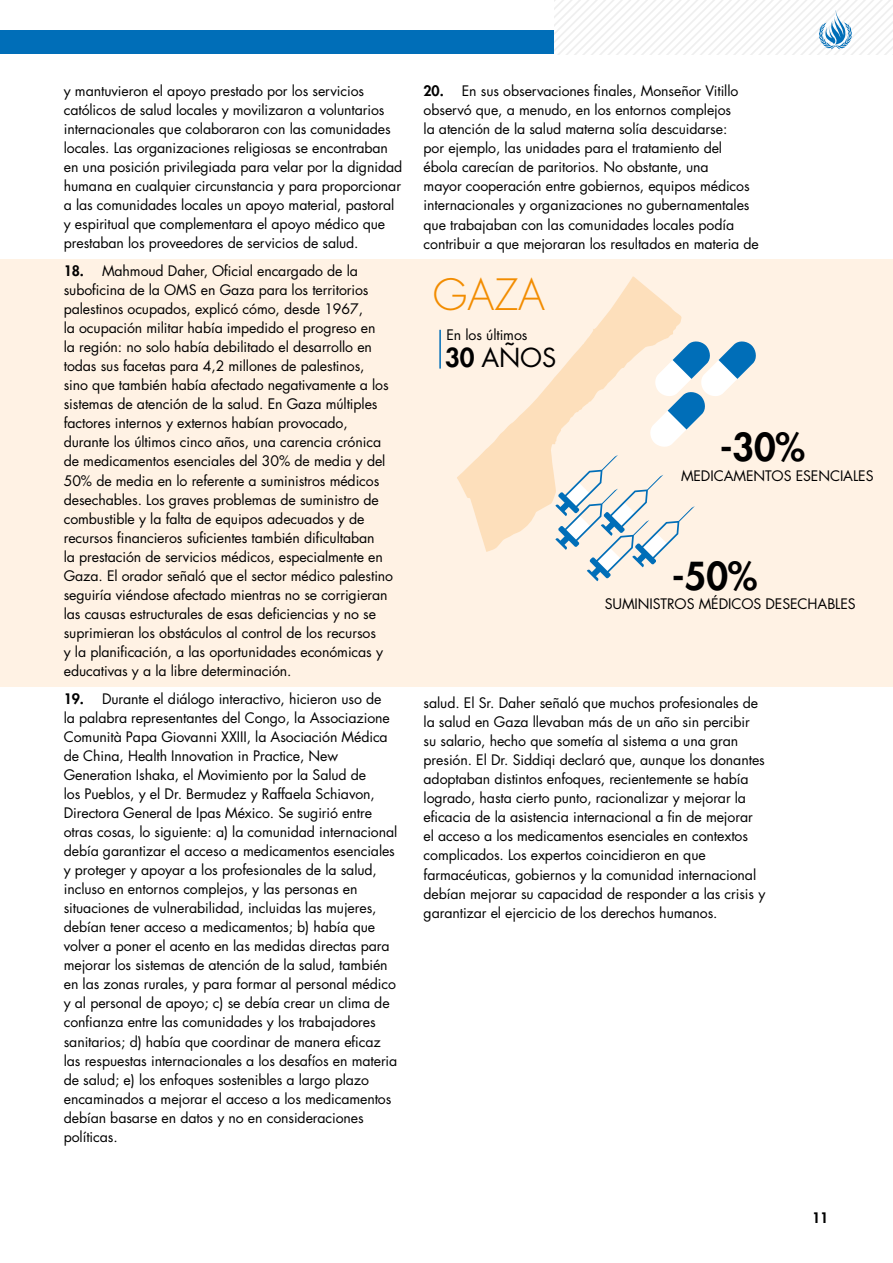
<style>
.page{position:relative;width:893px;height:1263px;background:#fff}
.page>*{position:absolute;margin:0;border:0;box-sizing:border-box;transform-origin:0 0}
.t1{font:300 42px "Futura";color:#f28c00}
.t2{font:800 37.5px "Futura";color:#000}
.t3{font:25.5px "Futura";color:#000}
.t4{font:14.1px/19px "Futura";letter-spacing:-.005em;color:#000}
.t5{font:800 14.1px "Futura";color:#000}
.s1{font-weight:800}
</style>
<div class="page">
<div style="left:0;top:31px;width:554px;height:23px;background:#006eb8"></div>
<svg style="left:554px;top:0;width:339px;height:54px"></svg>
<div style="left:0;top:260px;width:893px;height:427px;background:#fff2e4"></div>
<svg style="left:586px;top:506px;width:109px;height:75px"></svg>
<svg style="left:457px;top:276px;width:225px;height:276px"></svg>
<svg style="left:649px;top:340px;width:107px;height:108px"></svg>
<hr style="left:439px;top:330px;width:2px;height:39px;background:#006eb8">
<p class="t4" style="left:64px;top:81px;width:340px">y mantuvieron el apoyo prestado por los servicios católicos de salud locales y movilizaron a voluntarios internacionales que colaboraron con las comunidades locales. Las organizaciones religiosas se encontraban en una posición privilegiada para velar por la dignidad humana en cualquier circunstancia y para proporcionar a las comunidades locales un apoyo material, pastoral y espiritual que complementara el apoyo médico que prestaban los proveedores de servicios de salud.</p>
<p class="t4" style="left:64px;top:261px;width:331px"><span class="s1">18.</span> Mahmoud Daher, Oficial encargado de la suboficina de la OMS en Gaza para los territorios palestinos ocupados, explicó cómo, desde 1967,<br>la ocupación militar había impedido el progreso en<br>la región: no solo había debilitado el desarrollo en todas sus facetas para 4,2 millones de palestinos,<br>sino que también había afectado negativamente a los sistemas de atención de la salud. En Gaza múltiples factores internos y externos habían provocado, durante los últimos cinco años, una carencia crónica de medicamentos esenciales del 30% de media y del 50% de media en lo referente a suministros médicos desechables. Los graves problemas de suministro de combustible y la falta de equipos adecuados y de recursos financieros suficientes también dificultaban<br>la prestación de servicios médicos, especialmente en Gaza. El orador señaló que el sector médico palestino seguiría viéndose afectado mientras no se corrigieran las causas estructurales de esas deficiencias y no se suprimieran los obstáculos al control de los recursos<br>y la planificación, a las oportunidades económicas y educativas y a la libre determinación.</p>
<p class="t4" style="left:64px;top:689px;width:335px"><span class="s1">19.</span> Durante el diálogo interactivo, hicieron uso de<br>la palabra representantes del Congo, la Associazione Comunità Papa Giovanni XXIII, la Asociación Médica de China, Health Innovation in Practice, New Generation Ishaka, el Movimiento por la Salud de<br>los Pueblos, y el Dr. Bermudez y Raffaela Schiavon, Directora General de Ipas México. Se sugirió entre otras cosas, lo siguiente: a) la comunidad internacional debía garantizar el acceso a medicamentos esenciales y proteger y apoyar a los profesionales de la salud, incluso en entornos complejos, y las personas en situaciones de vulnerabilidad, incluidas las mujeres, debían tener acceso a medicamentos; b) había que volver a poner el acento en las medidas directas para mejorar los sistemas de atención de la salud, también en las zonas rurales, y para formar al personal médico y al personal de apoyo; c) se debía crear un clima de confianza entre las comunidades y los trabajadores sanitarios; d) había que coordinar de manera eficaz las respuestas internacionales a los desafíos en materia de salud; e) los enfoques sostenibles a largo plazo encaminados a mejorar el acceso a los medicamentos debían basarse en datos y no en consideraciones políticas.</p>
<p class="t4" style="left:424px;top:82px;width:337px"><span class="s1">20.</span> En sus observaciones finales, Monseñor Vitillo observó que, a menudo, en los entornos complejos<br>la atención de la salud materna solía descuidarse:<br>por ejemplo, las unidades para el tratamiento del ébola carecían de paritorios. No obstante, una<br>mayor cooperación entre gobiernos, equipos médicos internacionales y organizaciones no gubernamentales que trabajaban con las comunidades locales podía contribuir a que mejoraran los resultados en materia de</p>
<h1 class="t1" style="left:433px;top:269px;width:114px">GAZA</h1>
<p class="t4" style="left:446px;top:326px;width:83px">En los últimos</p>
<h3 class="t3" style="left:445px;top:341px;width:113px"><span class="s1">30</span> AÑOS</h3>
<h2 class="t2" style="left:720px;top:423px;width:86px">-30%</h2>
<p class="t4" style="left:681px;top:466px;width:194px">MEDICAMENTOS ESENCIALES</p>
<h2 class="t2" style="left:672px;top:552px;width:86px">-50%</h2>
<p class="t4" style="left:605px;top:594px;width:253px">SUMINISTROS MÉDICOS DESECHABLES</p>
<p class="t4" style="left:424px;top:693px;width:343px">salud. El Sr. Daher señaló que muchos profesionales de la salud en Gaza llevaban más de un año sin percibir su salario, hecho que sometía al sistema a una gran presión. El Dr. Siddiqi declaró que, aunque los donantes adoptaban distintos enfoques, recientemente se había logrado, hasta cierto punto, racionalizar y mejorar la eficacia de la asistencia internacional a fin de mejorar el acceso a los medicamentos esenciales en contextos complicados. Los expertos coincidieron en que farmacéuticas, gobiernos y la comunidad internacional debían mejorar su capacidad de responder a las crisis y garantizar el ejercicio de los derechos humanos.</p>
<p class="t5" style="left:812px;top:1209px;width:18px">11</p>
</div>
